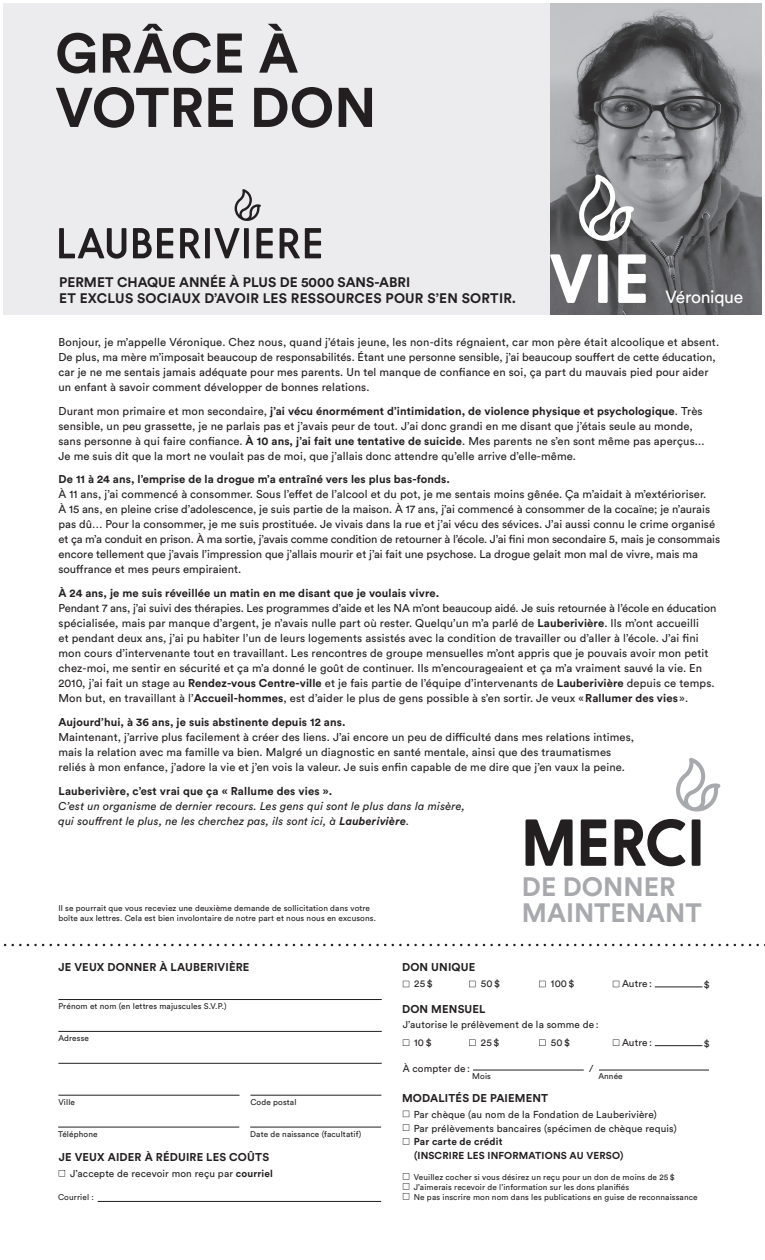
<style>
.page{position:relative;width:765px;height:1260px;background:#fff}
.page>*{position:absolute;margin:0;border:0;box-sizing:border-box;transform-origin:0 0}
.t1{font:61.75px "Nanami Rounded Med";letter-spacing:.01em;color:#231f20}
.t2{font:700 55.25px/54.2px "Circular Std";color:#231f20}
.t3{font:700 26.38px/26px "Circular Std";color:#a8a9ad}
.t4{font:17.5px "Circular Std";letter-spacing:-.02em;color:#fff}
.t5{font:700 13.75px/15.6px "Circular Std";letter-spacing:.01em;color:#231f20}
.t6{font:11.25px/15px "Circular Std";letter-spacing:.01em;color:#231f20}
.t7{font:700 11.25px "Circular Std";letter-spacing:.01em;color:#231f20}
.t8{font:italic 11.25px/15px "Circular Std";letter-spacing:.015em;color:#231f20}
.t9{font:10px/17.5px "Circular Std";letter-spacing:.015em;color:#231f20}
.t10{font:700 10px/13.8px "Circular Std";letter-spacing:.015em;color:#231f20}
.t11{font:8.25px/10px "Circular Std";letter-spacing:.015em;color:#231f20}
.s1{font-weight:700}
</style>
<div class="page">
<svg style="left:676px;top:758px;width:44px;height:54px"></svg>
<svg style="left:4px;top:944px;width:761px;height:2px"></svg>
<hr style="left:58px;top:1127px;width:181px;height:1px;background:#231f20">
<hr style="left:250px;top:1127px;width:131px;height:1px;background:#231f20">
<hr style="left:98px;top:1201px;width:283px;height:1px;background:#231f20">
<hr style="left:58px;top:999px;width:324px;height:1px;background:#231f20">
<hr style="left:58px;top:1031px;width:324px;height:1px;background:#231f20">
<hr style="left:58px;top:1095px;width:182px;height:1px;background:#231f20">
<hr style="left:250px;top:1095px;width:131px;height:1px;background:#231f20">
<hr style="left:58px;top:1063px;width:324px;height:1px;background:#231f20">
<svg style="left:59px;top:1170px;width:6px;height:6px"></svg>
<svg style="left:403px;top:981px;width:6px;height:6px"></svg>
<svg style="left:469px;top:981px;width:7px;height:6px"></svg>
<svg style="left:539px;top:981px;width:7px;height:6px"></svg>
<svg style="left:613px;top:981px;width:6px;height:6px"></svg>
<hr style="left:655px;top:987px;width:47px;height:1px;background:#231f20">
<svg style="left:403px;top:1039px;width:6px;height:7px"></svg>
<svg style="left:469px;top:1039px;width:7px;height:7px"></svg>
<svg style="left:539px;top:1039px;width:7px;height:7px"></svg>
<svg style="left:613px;top:1039px;width:6px;height:7px"></svg>
<hr style="left:655px;top:1045px;width:47px;height:1px;background:#231f20">
<hr style="left:473px;top:1070px;width:111px;height:1px;background:#231f20">
<hr style="left:599px;top:1070px;width:110px;height:1px;background:#231f20">
<svg style="left:403px;top:1111px;width:6px;height:6px"></svg>
<svg style="left:403px;top:1124px;width:6px;height:7px"></svg>
<svg style="left:403px;top:1138px;width:6px;height:7px"></svg>
<svg style="left:403px;top:1173px;width:6px;height:27px"></svg>
<img style="left:550px;top:4px;width:211px;height:311px">
<svg style="left:550px;top:254px;width:42px;height:49px"></svg>
<div style="left:598px;top:254px;width:10px;height:49px;background:#fff;border-radius:2px"></div>
<svg style="left:618px;top:254px;width:28px;height:49px"></svg>
<svg style="left:579px;top:174px;width:55px;height:67px"></svg>
<div style="left:4px;top:4px;width:546px;height:311px;background:#ececee"></div>
<svg style="left:59px;top:228px;width:67px;height:31px"></svg>
<svg style="left:133px;top:228px;width:40px;height:30px"></svg>
<svg style="left:180px;top:228px;width:20px;height:30px"></svg>
<div style="left:205px;top:228px;width:5px;height:30px;background:#231f20"></div>
<svg style="left:214px;top:228px;width:26px;height:30px"></svg>
<div style="left:244px;top:228px;width:5px;height:30px;background:#231f20"></div>
<svg style="left:256px;top:228px;width:17px;height:30px"></svg>
<svg style="left:280px;top:228px;width:41px;height:30px"></svg>
<svg style="left:235px;top:189px;width:26px;height:32px"></svg>
<h2 class="t2" style="left:55px;top:25px;width:323px">GRÂCE À<br>VOTRE DON</h2>
<p class="t5" style="left:59px;top:275px;width:459px">PERMET CHAQUE ANNÉE À PLUS DE 5000 SANS-ABRI<br>ET EXCLUS SOCIAUX D’AVOIR LES RESSOURCES POUR S’EN SORTIR.</p>
<h3 class="t4" style="left:666px;top:286px;width:79px">Véronique</h3>
<p class="t6" style="left:58px;top:334px;width:662px">Bonjour, je m’appelle Véronique. Chez nous, quand j’étais jeune, les non-dits régnaient, car mon père était alcoolique et absent.<br>De plus, ma mère m’imposait beaucoup de responsabilités. Étant une personne sensible, j’ai beaucoup souffert de cette éducation, car je ne me sentais jamais adéquate pour mes parents. Un tel manque de confiance en soi, ça part du mauvais pied pour aider un enfant à savoir comment développer de bonnes relations.</p>
<p class="t6" style="left:58px;top:403px;width:648px">Durant mon primaire et mon secondaire, <span class="s1">j’ai vécu énormément d’intimidation, de violence physique et psychologique</span>. Très sensible, un peu grassette, je ne parlais pas et j’avais peur de tout. J’ai donc grandi en me disant que j’étais seule au monde, sans personne à qui faire confiance. <span class="s1">À 10 ans, j’ai fait une tentative de suicide</span>. Mes parents ne s’en sont même pas aperçus...<br>Je me suis dit que la mort ne voulait pas de moi, que j’allais donc attendre qu’elle arrive d’elle-même.</p>
<p class="t7" style="left:58px;top:472px;width:393px">De 11 à 24 ans, l’emprise de la drogue m’a entraîné vers les plus bas-fonds.</p>
<p class="t6" style="left:58px;top:487px;width:663px">À 11 ans, j’ai commencé à consommer. Sous l’effet de l’alcool et du pot, je me sentais moins gênée. Ça m’aidait à m’extérioriser.<br>À 15 ans, en pleine crise d’adolescence, je suis partie de la maison. À 17 ans, j’ai commencé à consommer de la cocaïne; je n’aurais pas dû… Pour la consommer, je me suis prostituée. Je vivais dans la rue et j’ai vécu des sévices. J’ai aussi connu le crime organisé et ça m’a conduit en prison. À ma sortie, j’avais comme condition de retourner à l’école. J’ai fini mon secondaire 5, mais je consommais encore tellement que j’avais l’impression que j’allais mourir et j’ai fait une psychose. La drogue gelait mon mal de vivre, mais ma souffrance et mes peurs empiraient.</p>
<p class="t7" style="left:58px;top:586px;width:382px">À 24 ans, je me suis réveillée un matin en me disant que je voulais vivre.</p>
<p class="t6" style="left:58px;top:601px;width:659px">Pendant 7 ans, j’ai suivi des thérapies. Les programmes d’aide et les NA m’ont beaucoup aidé. Je suis retournée à l’école en éducation spécialisée, mais par manque d’argent, je n’avais nulle part où rester. Quelqu’un m’a parlé de <span class="s1">Lauberivière</span>. Ils m’ont accueilli<br>et pendant deux ans, j’ai pu habiter l’un de leurs logements assistés avec la condition de travailler ou d’aller à l’école. J’ai fini mon cours d’intervenante tout en travaillant. Les rencontres de groupe mensuelles m’ont appris que je pouvais avoir mon petit chez-moi, me sentir en sécurité et ça m’a donné le goût de continuer. Ils m’encourageaient et ça m’a vraiment sauvé la vie. En 2010, j’ai fait un stage au <span class="s1">Rendez-vous Centre-ville</span> et je fais partie de l’équipe d’intervenants de <span class="s1">Lauberivière</span> depuis ce temps.<br>Mon but, en travaillant à l’<span class="s1">Accueil-hommes</span>, est d’aider le plus de gens possible à s’en sortir. Je veux « <span class="s1">Rallumer des vies</span> ».</p>
<p class="t7" style="left:58px;top:715px;width:289px">Aujourd’hui, à 36 ans, je suis abstinente depuis 12 ans.</p>
<p class="t6" style="left:58px;top:730px;width:577px">Maintenant, j’arrive plus facilement à créer des liens. J’ai encore un peu de difficulté dans mes relations intimes, mais la relation avec ma famille va bien. Malgré un diagnostic en santé mentale, ainsi que des traumatismes reliés à mon enfance, j’adore la vie et j’en vois la valeur. Je suis enfin capable de me dire que j’en vaux la peine.</p>
<p class="t7" style="left:58px;top:784px;width:275px">Lauberivière, c’est vrai que ça « Rallume des vies ».</p>
<p class="t8" style="left:58px;top:798px;width:408px">C’est un organisme de dernier recours. Les gens qui sont le plus dans la misère, qui souffrent le plus, ne les cherchez pas, ils sont ici, à <span class="s1">Lauberivière</span>.</p>
<h1 class="t1" style="left:522px;top:805px;width:184px">MERCI</h1>
<h3 class="t3" style="left:522px;top:873px;width:181px">DE DONNER<br>MAINTENANT</h3>
<p class="t11" style="left:58px;top:903px;width:319px">Il se pourrait que vous receviez une deuxième demande de sollicitation dans votre boîte aux lettres. Cela est bien involontaire de notre part et nous nous en excusons.</p>
<p class="t7" style="left:58px;top:960px;width:193px">JE VEUX DONNER À LAUBERIVIÈRE</p>
<p class="t11" style="left:58px;top:1001px;width:170px">Prénom et nom (en lettres majuscules S.V.P.)</p>
<p class="t11" style="left:58px;top:1033px;width:32px">Adresse</p>
<p class="t11" style="left:58px;top:1097px;width:18px">Ville</p>
<p class="t11" style="left:250px;top:1097px;width:48px">Code postal</p>
<p class="t11" style="left:58px;top:1129px;width:41px">Téléphone</p>
<p class="t11" style="left:250px;top:1129px;width:113px">Date de naissance (facultatif)</p>
<p class="t7" style="left:59px;top:1150px;width:212px">JE VEUX AIDER À RÉDUIRE LES COÛTS</p>
<p class="t9" style="left:70px;top:1165px;width:204px">J’accepte de recevoir mon reçu par <span class="s1">courriel</span></p>
<p class="t11" style="left:58px;top:1192px;width:37px">Courriel :</p>
<p class="t7" style="left:402px;top:959px;width:75px">DON UNIQUE</p>
<p class="t9" style="left:414px;top:975px;width:20px">25 $</p>
<p class="t9" style="left:481px;top:975px;width:21px">50 $</p>
<p class="t9" style="left:551px;top:975px;width:25px">100 $</p>
<p class="t9" style="left:622px;top:975px;width:31px">Autre :</p>
<p class="t9" style="left:704px;top:975px;width:7px">$</p>
<p class="t7" style="left:402px;top:1002px;width:85px">DON MENSUEL</p>
<p class="t9" style="left:414px;top:1016px;width:186px;text-indent:-11px">J’autorise le prélèvement de la somme de :<br>10 $</p>
<p class="t9" style="left:481px;top:1034px;width:20px">25 $</p>
<p class="t9" style="left:551px;top:1034px;width:21px">50 $</p>
<p class="t9" style="left:622px;top:1034px;width:31px">Autre :</p>
<p class="t9" style="left:704px;top:1034px;width:7px">$</p>
<p class="t9" style="left:403px;top:1060px;width:69px">À compter de :</p>
<p class="t9" style="left:589px;top:1060px;width:6px">/</p>
<p class="t7" style="left:402px;top:1091px;width:148px">MODALITÉS DE PAIEMENT</p>
<p class="t9" style="left:414px;top:1107px;width:265px;line-height:13.8px">Par chèque (au nom de la Fondation de Lauberivière)<br>Par prélèvements bancaires (spécimen de chèque requis)</p>
<p class="t10" style="left:414px;top:1135px;width:211px">Par carte de crédit<br>(INSCRIRE LES INFORMATIONS AU VERSO)</p>
<p class="t11" style="left:414px;top:1172px;width:285px">Veuillez cocher si vous désirez un reçu pour un don de moins de 25 $<br>J’aimerais recevoir de l’information sur les dons planifiés<br>Ne pas inscrire mon nom dans les publications en guise de reconnaissance</p>
<p class="t11" style="left:472px;top:1071px;width:20px">Mois</p>
<p class="t11" style="left:598px;top:1071px;width:26px">Année</p>
</div>
